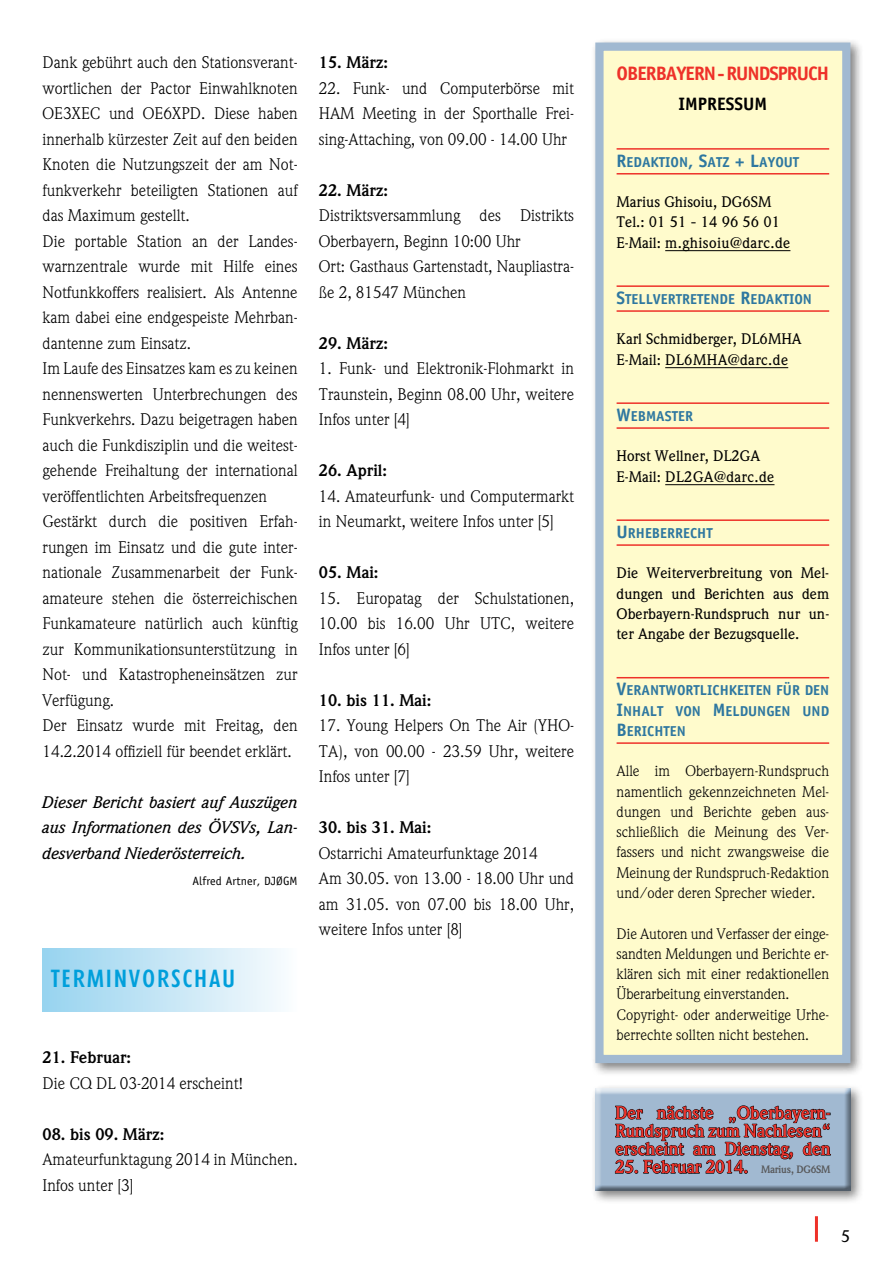
<style>
.page{position:relative;width:893px;height:1263px;background:#fff}
.page>*{position:absolute;margin:0;border:0;box-sizing:border-box;transform-origin:0 0}
.t1{font:500 condensed 24px "Limerick";letter-spacing:.1em;color:#009fdb}
.t2{font:19.5px "Officina Sans Bold SC800";letter-spacing:-.05em;color:#ee3129}
.t3{font:700 18px/18px "Weidemann";letter-spacing:-.015em;color:#ee3129;text-align:justify}
.t4{font:18px "Officina Sans Bold SC800";color:#000}
.t5{font:16.5px/25.5px "Weidemann";color:#000}
.t6{font:700 16.5px "Weidemann";color:#000}
.t7{font:italic 500 16.5px/25.5px "Weidemann";color:#000;text-align:justify}
.t8{font:500 16.5px "Weidemann";color:#000}
.t9{font:15px/20.2px "Weidemann";letter-spacing:-.005em;color:#000;text-align:justify}
.t10{font:500 15px/20.2px "Weidemann";color:#000}
.t11{font:14.4px/20.2px "Officina Sans Bold SC800";color:#2e77a0}
.t12{font:12px "Officina Sans";letter-spacing:.01em;color:#000}
.s1{font-size:18px}
.s2{font-size:10.5px;color:#58595b}
</style>
<div class="page">
<hr style="left:815px;top:1216px;width:3px;height:26px;background:#ee3129">
<div style="left:43px;top:948px;width:255px;height:64px;background:linear-gradient(to right,#97d3ef,#fafcfe)"></div>
<div style="left:591px;top:38px;width:273px;height:1038px;background:#000;opacity:.5"></div>
<div style="left:595px;top:43px;width:255px;height:1020px;background:#fffbcc;border:8px solid #a1b9d1"></div>
<hr style="left:617px;top:148px;width:212px;height:2px;background:#ee3129">
<hr style="left:617px;top:173px;width:212px;height:2px;background:#ee3129">
<hr style="left:665px;top:250px;width:125px;height:1px;background:#000">
<hr style="left:617px;top:285px;width:212px;height:2px;background:#ee3129">
<hr style="left:617px;top:310px;width:212px;height:2px;background:#ee3129">
<hr style="left:665px;top:367px;width:123px;height:1px;background:#000">
<hr style="left:617px;top:402px;width:212px;height:2px;background:#ee3129">
<hr style="left:617px;top:427px;width:212px;height:2px;background:#ee3129">
<hr style="left:665px;top:484px;width:109px;height:1px;background:#000">
<hr style="left:617px;top:519px;width:212px;height:2px;background:#ee3129">
<hr style="left:617px;top:544px;width:212px;height:2px;background:#ee3129">
<hr style="left:617px;top:677px;width:212px;height:1px;background:#ee3129">
<hr style="left:617px;top:742px;width:212px;height:2px;background:#ee3129">
<div style="left:591px;top:1084px;width:273px;height:120px;background:#000;opacity:.5"></div>
<div style="left:593px;top:1088px;width:258px;height:104px;background:#000;opacity:.5"></div>
<svg style="left:615px;top:1105px;width:216px;height:68px;background:#758698"></svg>
<p class="t5" style="left:43px;top:49px;width:257px">Dank gebührt auch den Stationsverant&shy;wortlichen der Pactor Einwahlknoten OE3XEC und OE6XPD. Diese haben innerhalb kürzester Zeit auf den beiden Knoten die Nutzungszeit der am Not&shy;funkverkehr beteiligten Stationen auf das Maximum gestellt.<br>Die portable Station an der Landes&shy;warnzentrale wurde mit Hilfe eines Notfunkkoffers realisiert. Als Antenne kam dabei eine endgespeiste Mehrban&shy;dantenne zum Einsatz.<br>Im Laufe des Einsatzes kam es zu keinen nennenswerten Unterbrechungen des Funkverkehrs. Dazu beigetragen haben auch die Funkdisziplin und die weitest&shy;gehende Freihaltung der international veröffentlichten Arbeitsfrequenzen Gestärkt durch die positiven Erfah&shy;rungen im Einsatz und die gute inter&shy;nationale Zusammenarbeit der Funk&shy;amateure stehen die österreichischen Funkamateure natürlich auch künftig zur Kommunikationsunterstützung in Not- und Katastropheneinsätzen zur Verfügung.<br>Der Einsatz wurde mit Freitag, den 14.2.2014 offiziell für beendet erklärt.</p>
<p class="t7" style="left:43px;top:789px;width:257px">Dieser Bericht basiert auf Auszügen aus Informationen des ÖVSVs, Lan&shy;desverband Niederösterreich.</p>
<p class="t12" style="left:192px;top:873px;width:107px">Alfred Artner, DJØGM</p>
<h1 class="t1" style="left:51px;top:964px;width:185px">TERMINVORSCHAU</h1>
<p class="t6" style="left:319px;top:53px;width:71px">15. März:</p>
<p class="t5" style="left:319px;top:75px;width:257px;text-align:justify">22. Funk- und Computerbörse mit HAM Meeting in der Sporthalle Frei&shy;sing-Attaching, von 09.00 - 14.00 Uhr</p>
<p class="t6" style="left:319px;top:180px;width:71px">22. März:</p>
<p class="t5" style="left:319px;top:203px;width:257px">Distriktsversammlung des Distrikts<br>Oberbayern, Beginn 10:00 Uhr<br>Ort: Gasthaus Gartenstadt, Naupliastra&shy;ße 2, 81547 München</p>
<p class="t6" style="left:319px;top:333px;width:71px">29. März:</p>
<p class="t5" style="left:319px;top:356px;width:257px;text-align:justify">1. Funk- und Elektronik-Flohmarkt in Traunstein, Beginn 08.00 Uhr, weitere Infos unter [4]</p>
<p class="t6" style="left:319px;top:461px;width:70px">26. April:</p>
<p class="t5" style="left:319px;top:483px;width:257px">14. Amateurfunk- und Computermarkt in Neumarkt, weitere Infos unter [5]</p>
<p class="t6" style="left:319px;top:563px;width:61px">05. Mai:</p>
<p class="t5" style="left:319px;top:585px;width:257px;text-align:justify">15. Europatag der Schulstationen, 10.00 bis 16.00 Uhr UTC, weitere Infos unter [6]</p>
<p class="t6" style="left:319px;top:690px;width:114px">10. bis 11. Mai:</p>
<p class="t5" style="left:319px;top:713px;width:257px;text-align:justify">17. Young Helpers On The Air (YHO-TA), von 00.00 - 23.59 Uhr, weitere Infos unter [7]</p>
<p class="t6" style="left:319px;top:818px;width:114px">30. bis 31. Mai:</p>
<p class="t5" style="left:319px;top:840px;width:257px">Ostarrichi Amateurfunktage 2014<br>Am 30.05. von 13.00 - 18.00 Uhr und am 31.05. von 07.00 bis 18.00 Uhr, weitere Infos unter [8]</p>
<p class="t6" style="left:43px;top:1048px;width:90px">21. Februar:</p>
<p class="t5" style="left:43px;top:1070px;width:202px">Die CQ DL 03-2014 erscheint!</p>
<p class="t6" style="left:43px;top:1124px;width:123px">08. bis 09. März:</p>
<p class="t5" style="left:43px;top:1146px;width:257px">Amateurfunktagung 2014 in München.<br>Infos unter [3]</p>
<p class="t2" style="left:617px;top:62px;width:202px">OBERBAYERN -RUNDSPRUCH</p>
<p class="t4" style="left:679px;top:93px;width:39px">IMPRESS</p>
<p class="t4" style="left:743px;top:93px;width:26px">UM</p>
<p class="t11" style="left:617px;top:151px;width:184px"><span class="s1">R</span>EDAKTIO N<span class="s1">, S</span>ATZ <span class="s1">+ L</span>AYOUT</p>
<p class="t10" style="left:617px;top:192px;width:175px">Marius Ghisoiu, DG6SM<br>Tel.: 01 51 - 14 96 56 01<br>E-Mail: m.ghisoiu@darc.de</p>
<p class="t11" style="left:617px;top:289px;width:197px"><span class="s1">S</span>TELLVERTRETENDE <span class="s1">R</span>EDAKTIO N</p>
<p class="t10" style="left:617px;top:329px;width:187px">Karl Schmidberger, DL6MHA<br>E-Mail: DL6MHA@darc.de</p>
<p class="t11" style="left:617px;top:406px;width:78px"><span class="s1">W</span>EBMASTER</p>
<p class="t10" style="left:617px;top:446px;width:159px">Horst Wellner, DL2GA<br>E-Mail: DL2GA@darc.de</p>
<p class="t11" style="left:617px;top:523px;width:98px"><span class="s1">U</span>RHEBERRECHT</p>
<p class="t10" style="left:617px;top:563px;width:214px;text-align:justify">Die Weiterverbreitung von Mel&shy;dungen und Berichten aus dem Oberbayern-Rundspruch nur un&shy;ter Angabe der Bezugsquelle.</p>
<p class="t11" style="left:617px;top:680px;width:214px"><span class="s1">V</span>ERANTWO RTLICHKEITEN FÜR DEN<br><span class="s1">I</span>NHALT VON <span class="s1">M</span>ELDUNGEN UND<br><span class="s1">B</span>ERICHTEN</p>
<p class="t9" style="left:617px;top:761px;width:214px">Alle im Oberbayern-Rundspruch namentlich gekennzeichneten Mel&shy;dungen und Berichte geben aus&shy;schließlich die Meinung des Ver&shy;fassers und nicht zwangsweise die Meinung der Rundspruch-Redaktion und/oder deren Sprecher wieder.</p>
<p class="t9" style="left:617px;top:923px;width:214px;text-align:left">Die Autoren und Verfasser der einge&shy;sandten Meldungen und Berichte er&shy;klären sich mit einer redaktionellen Überarbeitung einverstanden.<br>Copyright- oder anderweitige Urhe&shy;berrechte sollten nicht bestehen.</p>
<p class="t3" style="left:615px;top:1104px;width:217px">Der nächste „Oberbayern-Rundspruch zum Nachlesen“ erscheint am Dienstag, den</p>
<p class="t3" style="left:615px;top:1158px;width:217px">25. Februar 2014. <span class="s2">Marius, DG6SM</span></p>
<p class="t8" style="left:841px;top:1226px;width:11px">5</p>
</div>
